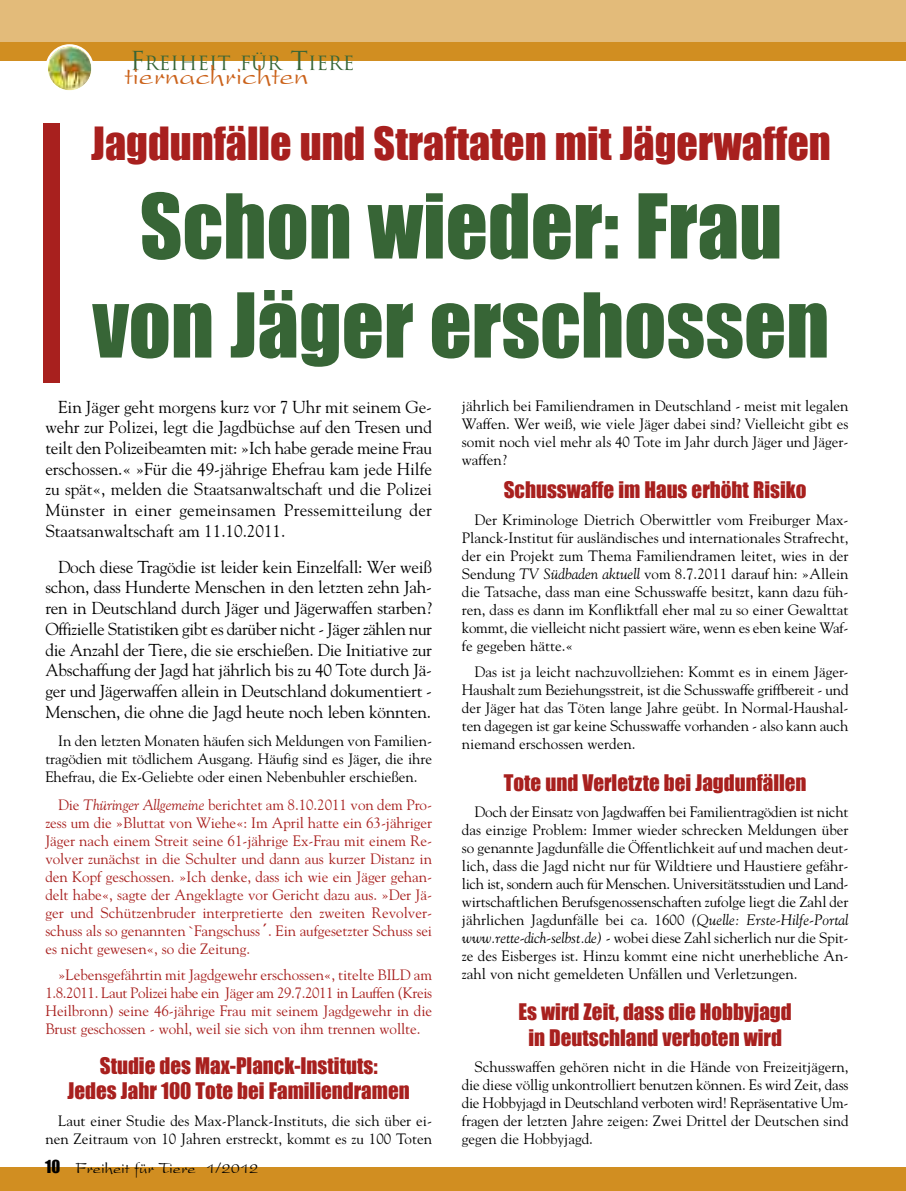
<style>
.page{position:relative;width:906px;height:1191px;background:#fff}
.page>*{position:absolute;margin:0;border:0;box-sizing:border-box;transform-origin:0 0}
.t1{font:82.5px/99px "Impact";color:#376536;text-align:center}
.t2{font:42px "Impact";color:#a8201e}
.t3{font:29.1px "President Plain";color:#cb621a}
.t4{font:21px/25.2px "Impact";color:#a8201e;text-align:center}
.t5{font:19.2px "Trajan";color:#376536}
.t6{font:17.25px/20.7px "Goudy";letter-spacing:-.01em;color:#000;text-align:justify}
.t7{font:16.5px "President Plain";color:#000}
.t8{font:15px/18px "Goudy";color:#000;text-align:justify}
.t9{font:15px/18px "Goudy";letter-spacing:-.005em;color:#a8201e;text-align:justify}
.s1{font-size:25.5px}
.s2{font-style:italic}
.s3{font-family:"Tahoma"}
.s4{font-family:"Impact"}
</style>
<div class="page">
<div style="left:0;top:1167px;width:906px;height:24px;background:#d18e21"></div>
<div style="left:0;top:0;width:906px;height:44px;background:#e3bb7a"></div>
<div style="left:0;top:43px;width:906px;height:18px;background:#d18e21"></div>
<img style="left:46px;top:44px;width:47px;height:47px">
<div style="left:43px;top:123px;width:17px;height:260px;background:#a8201e"></div>
<p class="t5" style="left:130px;top:52px;width:226px"><span class="s1">F</span>REIHEIT FÜR <span class="s1">T</span>IERE</p>
<h3 class="t3" style="left:124px;top:65px;width:186px">tiernachrichten</h3>
<h2 class="t2" style="left:91px;top:117px;width:741px">Jagdunfälle und Straftaten mit Jägerwaffen</h2>
<h1 class="t1" style="left:93px;top:176px;width:738px">Schon wieder: Frau von Jäger erschossen</h1>
<p class="t6" style="left:45px;top:396px;width:388px;text-indent:13px">Ein Jäger geht morgens kurz vor 7 Uhr mit seinem Ge&shy;wehr zur Polizei, legt die Jagdbüchse auf den Tresen und teilt den Polizeibeamten mit: »Ich habe gerade meine Frau erschossen.« »Für die 49-jährige Ehefrau kam jede Hilfe zu spät«, melden die Staatsanwaltschaft und die Polizei Münster in einer gemeinsamen Pressemitteilung der Staatsanwaltschaft am 11.10.2011.</p>
<p class="t6" style="left:45px;top:556px;width:388px;text-indent:13px">Doch diese Tragödie ist leider kein Einzelfall: Wer weiß schon, dass Hunderte Menschen in den letzten zehn Jah&shy;ren in Deutschland durch Jäger und Jägerwaffen starben?<br>Offizielle Statistiken gibt es darüber nicht - Jäger zählen nur die Anzahl der Tiere, die sie erschießen. Die Initiative zur Abschaffung der Jagd hat jährlich bis zu 40 Tote durch Jä&shy;ger und Jägerwaffen allein in Deutschland dokumentiert - Menschen, die ohne die Jagd heute noch leben könnten.</p>
<p class="t8" style="left:45px;top:732px;width:388px;text-indent:13px">In den letzten Monaten häufen sich Meldungen von Familien&shy;tragödien mit tödlichem Ausgang. Häufig sind es Jäger, die ihre Ehefrau, die Ex-Geliebte oder einen Nebenbuhler erschießen.</p>
<p class="t9" style="left:45px;top:795px;width:388px;text-indent:13px">Die <span class="s2">Thüringer Allgemeine</span> berichtet am 8.10.2011 von dem Pro&shy;zess um die »Bluttat von Wiehe«: Im April hatte ein 63-jähriger Jäger nach einem Streit seine 61-jährige Ex-Frau mit einem Re&shy;volver zunächst in die Schulter und dann aus kurzer Distanz in den Kopf geschossen. »Ich denke, dass ich wie ein Jäger gehan&shy;delt habe«, sagte der Angeklagte vor Gericht dazu aus. »Der Jä&shy;ger und Schützenbruder interpretierte den zweiten Revolver&shy;schuss als so genannten `Fangschuss<span class="s3">´</span>. Ein aufgesetzter Schuss sei es nicht gewesen«, so die Zeitung.</p>
<p class="t9" style="left:45px;top:966px;width:388px;text-indent:13px">»Lebensgefährtin mit Jagdgewehr erschossen«, titelte BILD am 1.8.2011. Laut Polizei habe ein Jäger am 29.7.2011 in Lauffen (Kreis Heilbronn) seine 46-jährige Frau mit seinem Jagdgewehr in die Brust geschossen - wohl, weil sie sich von ihm trennen wollte.</p>
<h3 class="t4" style="left:68px;top:1053px;width:344px">Studie des Max-Planck-Instituts:<br>Jedes Jahr 100 Tote bei Familiendramen</h3>
<p class="t8" style="left:45px;top:1111px;width:388px;text-align:right">Laut einer Studie des Max-Planck-Instituts, die sich über ei&shy;nen Zeitraum von 10 Jahren erstreckt, kommt es zu 100 Toten</p>
<p class="t8" style="left:462px;top:397px;width:388px">jährlich bei Familiendramen in Deutschland - meist mit legalen Waffen. Wer weiß, wie viele Jäger dabei sind? Vielleicht gibt es somit noch viel mehr als 40 Tote im Jahr durch Jäger und Jäger&shy;waffen?</p>
<h3 class="t4" style="left:504px;top:477px;width:304px">Schusswaffe im Haus erhöht Risiko</h3>
<p class="t8" style="left:462px;top:510px;width:388px;text-indent:13px">Der Kriminologe Dietrich Oberwittler vom Freiburger Max-Planck-Institut für ausländisches und internationales Strafrecht, der ein Projekt zum Thema Familiendramen leitet, wies in der Sendung <span class="s2">TV Südbaden aktuell</span> vom 8.7.2011 darauf hin: »Allein die Tatsache, dass man eine Schusswaffe besitzt, kann dazu füh&shy;ren, dass es dann im Konfliktfall eher mal zu so einer Gewalttat kommt, die vielleicht nicht passiert wäre, wenn es eben keine Waf&shy;fe gegeben hätte.«</p>
<p class="t8" style="left:462px;top:663px;width:388px;text-indent:13px">Das ist ja leicht nachzuvollziehen: Kommt es in einem Jäger-Haushalt zum Beziehungsstreit, ist die Schusswaffe griffbereit - und der Jäger hat das Töten lange Jahre geübt. In Normal-Haushal&shy;ten dagegen ist gar keine Schusswaffe vorhanden - also kann auch niemand erschossen werden.</p>
<h3 class="t4" style="left:504px;top:769px;width:304px">Tote und Verletzte bei Jagdunfällen</h3>
<p class="t8" style="left:462px;top:802px;width:388px;text-indent:13px">Doch der Einsatz von Jagdwaffen bei Familientragödien ist nicht das einzige Problem: Immer wieder schrecken Meldungen über so genannte Jagdunfälle die Öffentlichkeit auf und machen deut&shy;lich, dass die Jagd nicht nur für Wildtiere und Haustiere gefähr&shy;lich ist, sondern auch für Menschen. Universitätsstudien und Land&shy;wirtschaftlichen Berufsgenossenschaften zufolge liegt die Zahl der jährlichen Jagdunfälle bei ca. 1600 <span class="s2">(Quelle: Erste-Hilfe-Portal www.rette-dich-selbst.de)</span> - wobei diese Zahl sicherlich nur die Spit&shy;ze des Eisberges ist. Hinzu kommt eine nicht unerhebliche An&shy;zahl von nicht gemeldeten Unfällen und Verletzungen.</p>
<h3 class="t4" style="left:518px;top:999px;width:275px">Es wird Zeit, dass die Hobbyjagd in Deutschland verboten wird</h3>
<p class="t8" style="left:462px;top:1057px;width:388px;text-indent:13px">Schusswaffen gehören nicht in die Hände von Freizeitjägern, die diese völlig unkontrolliert benutzen können. Es wird Zeit, dass die Hobbyjagd in Deutschland verboten wird! Repräsentative Um&shy;fragen der letzten Jahre zeigen: Zwei Drittel der Deutschen sind gegen die Hobbyjagd.</p>
<p class="t7" style="left:45px;top:1161px;width:215px"><span class="s4">10</span> Freiheit für Tiere 1/2012</p>
</div>
